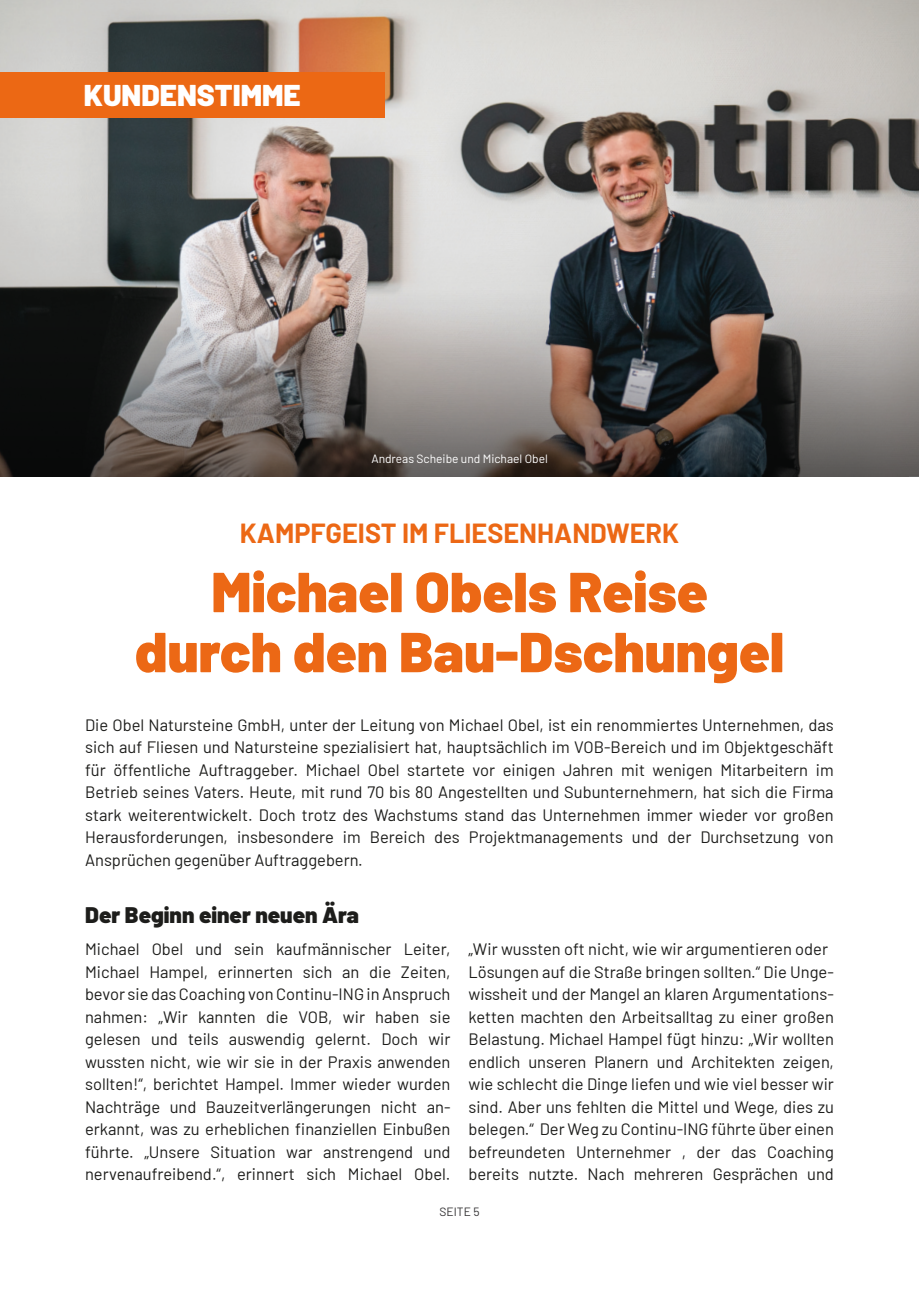
<style>
.page{position:relative;width:919px;height:1289px;background:#fff}
.page>*{position:absolute;margin:0;border:0;box-sizing:border-box;transform-origin:0 0}
.t1{font:900 56.25px/60px "Barlow";color:#ec6815;text-align:center}
.t2{font:900 30px "Barlow";color:#fff}
.t3{font:700 27px "Barlow";color:#ec6815}
.t4{font:900 22.5px "Barlow";color:#1d1d1b}
.t5{font:16.5px/22.5px "Barlow";color:#1d1d1b;text-align:justify}
.t6{font:12px "Barlow";color:#fff}
.t7{font:12px "Barlow";color:#353335}
</style>
<div class="page">
<img style="left:0;top:0;width:918px;height:72px">
<img style="left:0;top:72px;width:918px;height:404px">
<div style="left:0;top:72px;width:384px;height:46px;background:#ec6814"></div>
<h2 class="t2" style="left:84px;top:84px;width:218px">KUNDENSTIMME</h2>
<p class="t6" style="left:371px;top:454px;width:178px">Andreas Scheibe und Michael Obel</p>
<h3 class="t3" style="left:240px;top:523px;width:440px">KAMPFGEIST IM FLIESENHANDWERK</h3>
<h1 class="t1" style="left:135px;top:567px;width:650px">Michael Obels Reise durch den Bau-Dschungel</h1>
<p class="t5" style="left:85px;top:715px;width:750px">Die Obel Natursteine GmbH, unter der Leitung von Michael Obel, ist ein renommiertes Unternehmen, das sich auf Fliesen und Natursteine spezialisiert hat, hauptsächlich im VOB-Bereich und im Objektgeschäft für öffentliche Auftraggeber. Michael Obel startete vor einigen Jahren mit wenigen Mitarbeitern im Betrieb seines Vaters. Heute, mit rund 70 bis 80 Angestellten und Subunternehmern, hat sich die Firma stark weiterentwickelt. Doch trotz des Wachstums stand das Unternehmen immer wieder vor großen Herausforderungen, insbesondere im Bereich des Projektmanagements und der Durchsetzung von Ansprüchen gegenüber Auftraggebern.</p>
<h3 class="t4" style="left:85px;top:906px;width:275px">Der Beginn einer neuen Ära</h3>
<p class="t5" style="left:85px;top:939px;width:367px">Michael Obel und sein kaufmännischer Leiter, Michael Hampel, erinnerten sich an die Zeiten, bevor sie das Coaching von Continu-ING in Anspruch nahmen: „Wir kannten die VOB, wir haben sie gelesen und teils auswendig gelernt. Doch wir wussten nicht, wie wir sie in der Praxis anwenden sollten!“, berichtet Hampel. Immer wieder wurden Nachträge und Bauzeitverlängerungen nicht an&shy;erkannt, was zu erheblichen finanziellen Einbußen führte. „Unsere Situation war anstrengend und nervenaufreibend.“, erinnert sich Michael Obel.</p>
<p class="t5" style="left:468px;top:939px;width:367px;text-align:left">„Wir wussten oft nicht, wie wir argumentieren oder Lösungen auf die Straße bringen sollten.“ Die Unge&shy;wissheit und der Mangel an klaren Argumentations&shy;ketten machten den Arbeitsalltag zu einer großen Belastung. Michael Hampel fügt hinzu: „Wir wollten endlich unseren Planern und Architekten zeigen, wie schlecht die Dinge liefen und wie viel besser wir sind. Aber uns fehlten die Mittel und Wege, dies zu belegen.“ Der Weg zu Continu-ING führte über einen befreundeten Unternehmer , der das Coaching bereits nutzte. Nach mehreren Gesprächen und</p>
<p class="t7" style="left:439px;top:1206px;width:42px">SEITE 5</p>
</div>
